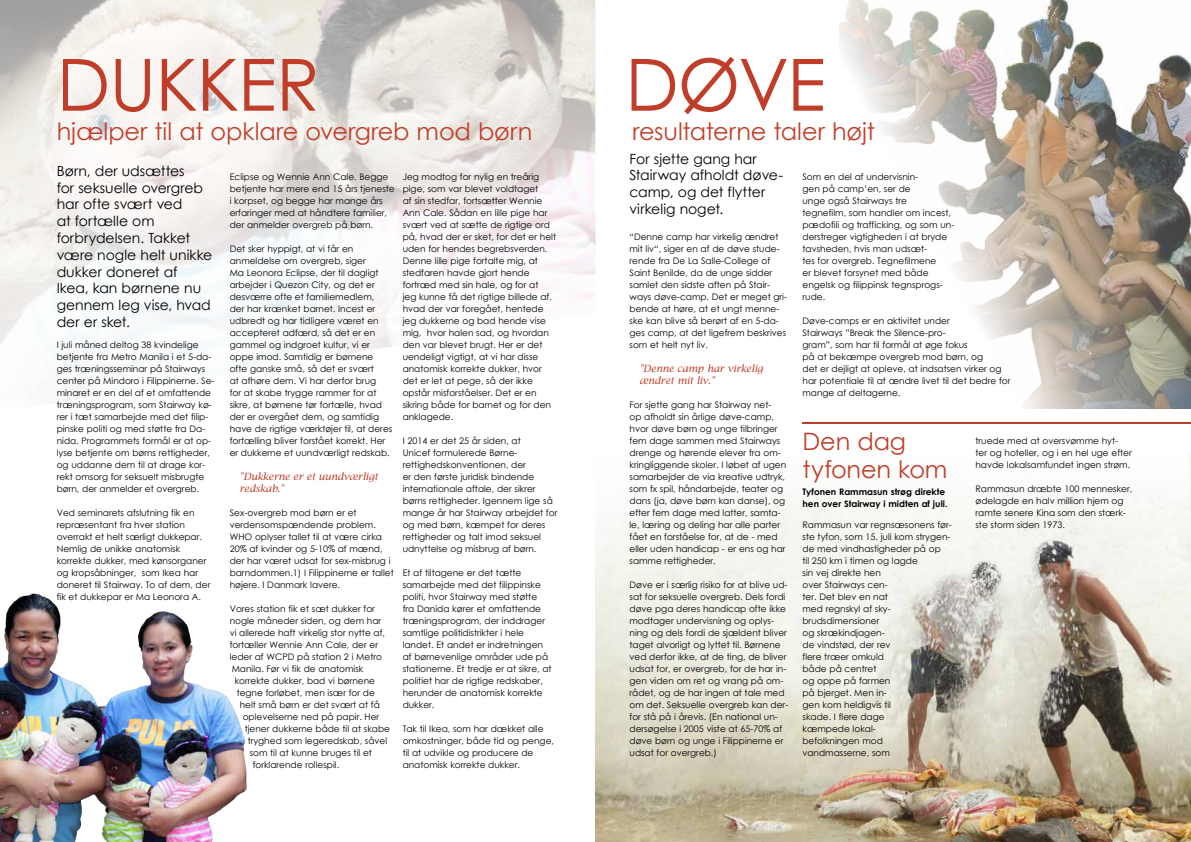
<style>
.page{position:relative;width:1191px;height:842px;background:#fff}
.page>*{position:absolute;margin:0;border:0;box-sizing:border-box;transform-origin:0 0}
.t1{font:72px "Century Gothic";letter-spacing:-.015em;color:#c03e29}
.t2{font:24px/28.8px "Century Gothic";letter-spacing:-.005em;color:#c03e29}
.t3{font:14px/16.8px "Century Gothic";color:#000}
.t4{font:italic 10px/12px "Lucida Bright";color:#c03e29}
.t5{font:9px/12px "Century Gothic";color:#000}
.t6{font:700 9px/12px "Century Gothic";color:#000}
</style>
<div class="page">
<svg style="left:0;top:0;width:595px;height:398px"></svg>
<img style="left:870px;top:454px;width:321px;height:388px">
<img style="left:0;top:593px;width:247px;height:249px">
<svg style="left:870px;top:454px;width:319px;height:300px"></svg>
<svg style="left:595px;top:422px;width:275px;height:420px"></svg>
<img style="left:839px;top:0;width:352px;height:408px">
<hr style="left:802px;top:423px;width:389px;height:1px;background:#c03e29">
<h1 class="t1" style="left:57px;top:34px;width:264px">DUKKER</h1>
<h2 class="t2" style="left:57px;top:116px;width:477px">hjælper til at opklare overgreb mod børn</h2>
<h3 class="t3" style="left:57px;top:162px;width:157px">Børn, der udsættes<br>for seksuelle overgreb har ofte svært ved<br>at fortælle om forbrydelsen. Takket være nogle helt unikke dukker doneret af<br>Ikea, kan børnene nu gennem leg vise, hvad der er sket.</h3>
<p class="t5" style="left:57px;top:339px;width:159px">I juli måned deltog 38 kvindelige betjente fra Metro Manila i et 5-da&shy;ges træningsseminar på Stairways center på Mindoro i Filippinerne. Se&shy;minaret er en del af et omfattende træningsprogram, som Stairway kø&shy;rer i tæt samarbejde med det filip&shy;pinske politi og med støtte fra Da&shy;nida. Programmets formål er at op&shy;lyse betjente om børns rettigheder, og uddanne dem til at drage kor&shy;rekt omsorg for seksuelt misbrugte børn, der anmelder et overgreb.</p>
<p class="t5" style="left:57px;top:507px;width:155px">Ved seminarets afslutning fik en repræsentant fra hver station overrakt et helt særligt dukkepar.<br>Nemlig de unikke anatomisk korrekte dukker, med kønsorganer og kropsåbninger, som Ikea har doneret til Stairway. To af dem, der fik et dukkepar er Ma Leonora A.</p>
<p class="t5" style="left:403px;top:171px;width:155px">Jeg modtog for nylig en treårig pige, som var blevet voldtaget<br>af sin stedfar, fortsætter Wennie<br>Ann Cale. Sådan en lille pige har svært ved at sætte de rigtige ord på, hvad der er sket, for det er helt uden for hendes begrebsverden.<br>Denne lille pige fortalte mig, at stedfaren havde gjort hende fortræd med sin hale, og for at<br>jeg kunne få det rigtige billede af, hvad der var foregået, hentede jeg dukkerne og bad hende vise mig, hvor halen sad, og hvordan den var blevet brugt. Her er det uendeligt vigtigt, at vi har disse anatomisk korrekte dukker, hvor det er let at pege, så der ikke opstår misforståelser. Det er en sikring både for barnet og for den anklagede.</p>
<p class="t5" style="left:403px;top:434px;width:156px">I 2014 er det 25 år siden, at<br>Unicef formulerede Børne&shy;rettighedskonventionen, der<br>er den første juridisk bindende internationale aftale, der sikrer børns rettigheder. Igennem lige så mange år har Stairway arbejdet for og med børn, kæmpet for deres rettigheder og talt imod seksuel udnyttelse og misbrug af børn.</p>
<p class="t5" style="left:403px;top:566px;width:150px">Et af tiltagene er det tætte samarbejde med det filippinske politi, hvor Stairway med støtte<br>fra Danida kører et omfattende træningsprogram, der inddrager samtlige politidistrikter i hele landet. Et andet er indretningen af børnevenlige områder ude på stationerne. Et tredje er at sikre, at politiet har de rigtige redskaber, herunder de anatomisk korrekte dukker.</p>
<p class="t5" style="left:403px;top:722px;width:153px">Tak til Ikea, som har dækket alle omkostninger, både tid og penge, til at udvikle og producere de anatomisk korrekte dukker.</p>
<p class="t5" style="left:230px;top:171px;width:167px">Eclipse og Wennie Ann Cale. Begge betjente har mere end 15 års tjeneste i korpset, og begge har mange års erfaringer med at håndtere familier, der anmelder overgreb på børn.</p>
<p class="t5" style="left:230px;top:243px;width:164px">Det sker hyppigt, at vi får en anmeldelse om overgreb, siger<br>Ma Leonora Eclipse, der til dagligt arbejder i Quezon City, og det er desværre ofte et familiemedlem,<br>der har krænket barnet. Incest er udbredt og har tidligere været en accepteret adfærd, så det er en gammel og indgroet kultur, vi er oppe imod. Samtidig er børnene ofte ganske små, så det er svært<br>at afhøre dem. Vi har derfor brug<br>for at skabe trygge rammer for at sikre, at børnene tør fortælle, hvad der er overgået dem, og samtidig have de rigtige værktøjer til, at deres fortælling bliver forstået korrekt. Her er dukkerne et uundværligt redskab.</p>
<p class="t4" style="left:240px;top:470px;width:140px">"Dukkerne er et uundværligt redskab."</p>
<p class="t5" style="left:230px;top:507px;width:166px">Sex-overgreb mod børn er et verdensomspændende problem.<br>WHO oplyser tallet til at være cirka<br>20% af kvinder og 5-10% af mænd, der har været udsat for sex-misbrug i barndommen.1) I Filippinerne er tallet højere. I Danmark lavere.</p>
<p class="t5" style="left:230px;top:603px;width:147px">Vores station fik et sæt dukker for</p>
<p class="t5" style="left:230px;top:615px;width:153px">nogle måneder siden, og dem har</p>
<p class="t5" style="left:230px;top:627px;width:157px">vi allerede haft virkelig stor nytte af,</p>
<p class="t5" style="left:230px;top:639px;width:150px">fortæller Wennie Ann Cale, der er</p>
<p class="t5" style="left:230px;top:651px;width:154px">leder af WCPD på station 2 i Metro</p>
<p class="t5" style="left:232px;top:663px;width:133px">Manila. Før vi fik de anatomisk</p>
<p class="t5" style="left:235px;top:675px;width:142px">korrekte dukker, bad vi børnene</p>
<p class="t5" style="left:237px;top:687px;width:140px">tegne forløbet, men især for de</p>
<p class="t5" style="left:240px;top:699px;width:142px">helt små børn er det svært at få</p>
<p class="t5" style="left:243px;top:711px;width:138px">oplevelserne ned på papir. Her</p>
<p class="t5" style="left:245px;top:723px;width:147px">tjener dukkerne både til at skabe</p>
<p class="t5" style="left:248px;top:735px;width:141px">tryghed som legeredskab, såvel</p>
<p class="t5" style="left:250px;top:747px;width:124px">som til at kunne bruges til et</p>
<p class="t5" style="left:253px;top:759px;width:88px">forklarende rollespil.</p>
<h1 class="t1" style="left:625px;top:34px;width:202px">DØVE</h1>
<h2 class="t2" style="left:632px;top:116px;width:244px">resultaterne taler højt</h2>
<h3 class="t3" style="left:629px;top:150px;width:155px">For sjette gang har<br>Stairway afholdt døve&shy;camp, og det flytter virkelig noget.</h3>
<p class="t5" style="left:629px;top:231px;width:159px">“Denne camp har virkelig ændret mit liv“, siger en af de døve stude&shy;rende fra De La Salle-College of<br>Saint Benilde, da de unge sidder samlet den sidste aften på Stair&shy;ways døve-camp. Det er meget gri&shy;bende at høre, at et ungt menne&shy;ske kan blive så berørt af en 5-da&shy;ges camp, at det ligefrem beskrives som et helt nyt liv.</p>
<p class="t4" style="left:639px;top:362px;width:125px">"Denne camp har virkelig ændret mit liv."</p>
<p class="t5" style="left:629px;top:399px;width:158px">For sjette gang har Stairway net-<br>op afholdt sin årlige døve-camp, hvor døve børn og unge tilbringer fem dage sammen med Stairways drenge og hørende elever fra om&shy;kringliggende skoler. I løbet af ugen samarbejder de via kreative udtryk, som fx spil, håndarbejde, teater og dans (ja, døve børn kan danse), og efter fem dage med latter, samta&shy;le, læring og deling har alle parter fået en forståelse for, at de - med eller uden handicap - er ens og har samme rettigheder.</p>
<p class="t5" style="left:629px;top:579px;width:160px">Døve er i særlig risiko for at blive ud&shy;sat for seksuelle overgreb. Dels fordi døve pga deres handicap ofte ikke modtager undervisning og oplys&shy;ning og dels fordi de sjældent bliver taget alvorligt og lyttet til. Børnene ved derfor ikke, at de ting, de bliver udsat for, er overgreb, for de har in&shy;gen viden om ret og vrang på om&shy;rådet, og de har ingen at tale med om det. Seksuelle overgreb kan der&shy;for stå på i årevis. (En national un&shy;dersøgelse i 2005 viste at 65-70% af døve børn og unge i Filippinerne er udsat for overgreb.)</p>
<p class="t5" style="left:802px;top:171px;width:153px">Som en del af undervisnin-<br>gen på camp’en, ser de<br>unge også Stairways tre<br>tegnefilm, som handler om incest, pædofili og trafficking, og som un&shy;derstreger vigtigheden i at bryde tavsheden, hvis man udsæt-<br>tes for overgreb. Tegnefilmene<br>er blevet forsynet med både engelsk og filippinsk tegnsprogs&shy;rude.</p>
<p class="t5" style="left:802px;top:315px;width:209px">Døve-camps er en aktivitet under<br>Stairways ”Break the Silence-pro-<br>gram”, som har til formål at øge fokus<br>på at bekæmpe overgreb mod børn, og<br>det er dejligt at opleve, at indsatsen virker og har potentiale til at ændre livet til det bedre for mange af deltagerne.</p>
<h2 class="t2" style="left:802px;top:426px;width:146px">Den dag tyfonen kom</h2>
<p class="t6" style="left:802px;top:485px;width:146px">Tyfonen Rammasun strøg direkte hen over Stairway i midten af juli.</p>
<p class="t5" style="left:802px;top:519px;width:151px">Rammasun var regnsæsonens før&shy;ste tyfon, som 15. juli kom strygen&shy;de med vindhastigheder på op<br>til 250 km i timen og lagde<br>sin vej direkte hen<br>over Stairways cen-<br>ter. Det blev en nat<br>med regnskyl af sky&shy;brudsdimensioner<br>og skrækindjagen-<br>de vindstød, der rev<br>flere træer omkuld<br>både på centret<br>og oppe på farmen<br>på bjerget. Men in-<br>gen kom heldigvis til<br>skade. I flere dage<br>kæmpede lokal-<br>befolkningen mod vandmasserne, som</p>
<p class="t5" style="left:975px;top:435px;width:158px">truede med at oversvømme hyt&shy;ter og hoteller, og i en hel uge efter havde lokalsamfundet ingen strøm.</p>
<p class="t5" style="left:975px;top:483px;width:158px">Rammasun dræbte 100 mennesker, ødelagde en halv million hjem og ramte senere Kina som den stærk&shy;ste storm siden 1973.</p>
</div>
